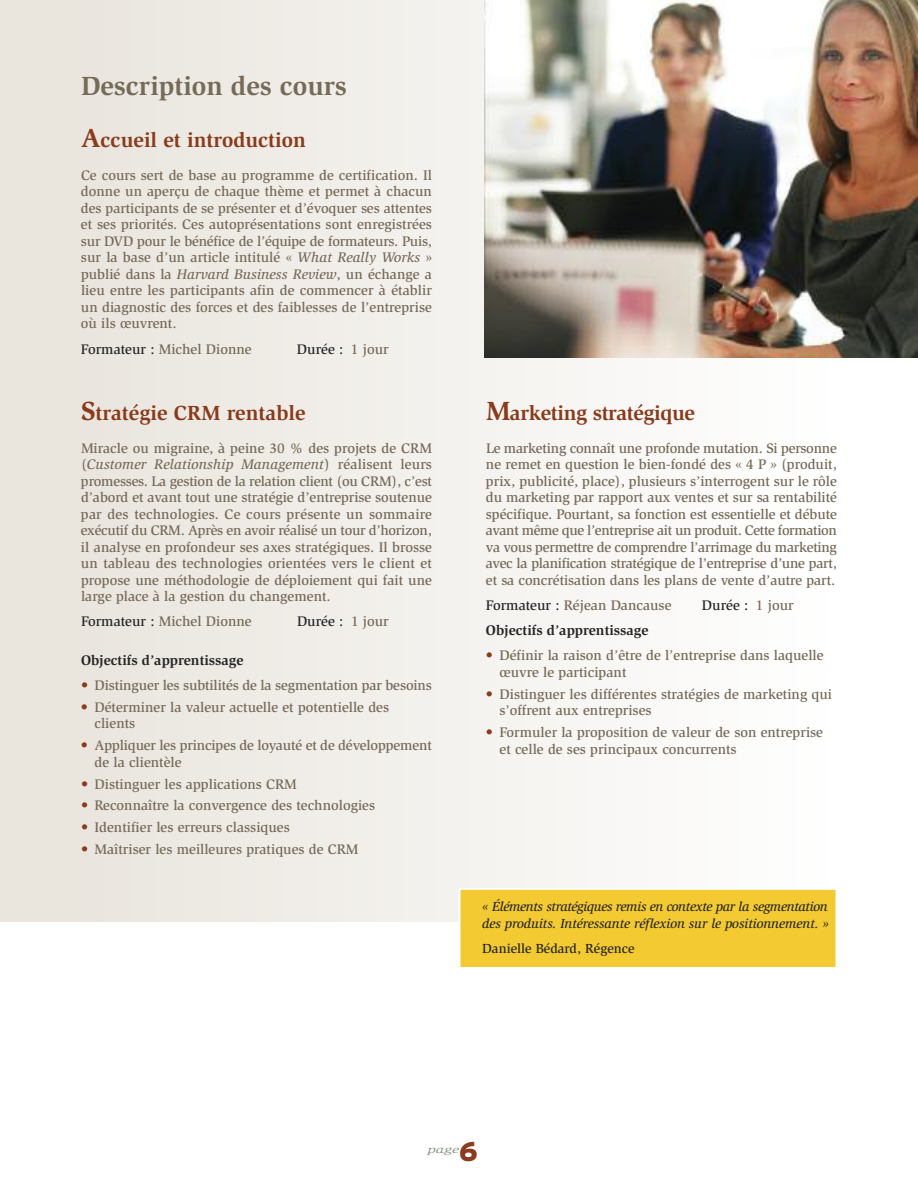
<style>
.page{position:relative;width:918px;height:1188px;background:#fff}
.page>*{position:absolute;margin:0;border:0;box-sizing:border-box;transform-origin:0 0}
.t1{font:700 27px "Slimbach";color:#766a59}
.t2{font:900 27px "Interstate";color:#893b1b}
.t3{font:700 21px "Slimbach";color:#893b1b}
.t4{font:700 21px "Slimbach";letter-spacing:-.02em;color:#893b1b}
.t5{font:500 14.25px/16.5px "Slimbach";color:#766a59}
.t6{font:700 14.25px "Slimbach";color:#272627}
.t7{font:500 14.25px "Slimbach";color:#272627}
.t8{font:italic 500 13.5px/16.5px "Slimbach";letter-spacing:-.025em;color:#272627}
.t9{font:500 13.5px "Slimbach";color:#272627}
.t10{font:italic 10.5px "Slimbach";color:#7a8e75;scale:1.5 1}
.s1{font-size:27px}
.s2{font-style:italic}
.s3{color:#272627}
.s4{color:#766a59}
.s5{color:#893b1b}
</style>
<div class="page">
<div style="left:0;top:0;width:81px;height:922px;background:#eae6de"></div>
<div style="left:81px;top:0;width:756px;height:922px;background:linear-gradient(to right,#eae6de,#fff)"></div>
<img style="left:485px;top:0;width:433px;height:358px">
<div style="left:460px;top:890px;width:376px;height:77px;background:#f3ca32"></div>
<div style="left:459px;top:888px;width:378px;height:81px;border:2px solid #fff"></div>
<hr style="left:458px;top:890px;width:2px;height:190px;background:#fff">
<h1 class="t1" style="left:81px;top:75px;width:267px">Description des cours</h1>
<h2 class="t3" style="left:81px;top:132px;width:227px"><span class="s1">A</span>ccueil et introduction</h2>
<p class="t5" style="left:81px;top:168px;width:353px;text-align:justify">Ce cours sert de base au programme de certification. Il donne un aperçu de chaque thème et permet à chacun des participants de se présenter et d’évoquer ses attentes et ses priorités. Ces autoprésentations sont enregistrées sur DVD pour le bénéfice de l’équipe de formateurs. Puis, sur la base d’un article intitulé « <span class="s2">What Really Works</span> » publié dans la <span class="s2">Harvard Business Review</span>, un échange a lieu entre les participants afin de commencer à établir un diagnostic des forces et des faiblesses de l’entreprise où ils œuvrent.</p>
<p class="t5" style="left:81px;top:342px;width:172px"><span class="s3">Formateur :</span> Michel Dionne</p>
<p class="t7" style="left:297px;top:343px;width:93px">Durée : <span class="s4">1 jour</span></p>
<h2 class="t3" style="left:81px;top:405px;width:226px"><span class="s1">S</span>tratégie CRM rentable</h2>
<p class="t5" style="left:81px;top:441px;width:353px;text-align:justify">Miracle ou migraine, à peine 30 % des projets de CRM (<span class="s2">Customer Relationship Management</span>) réalisent leurs promesses. La gestion de la relation client (ou CRM), c’est d’abord et avant tout une stratégie d’entreprise soutenue par des technologies. Ce cours présente un sommaire exécutif du CRM. Après en avoir réalisé un tour d’horizon, il analyse en profondeur ses axes stratégiques. Il brosse un tableau des technologies orientées vers le client et propose une méthodologie de déploiement qui fait une large place à la gestion du changement.</p>
<p class="t5" style="left:81px;top:614px;width:172px"><span class="s3">Formateur :</span> Michel Dionne</p>
<p class="t7" style="left:297px;top:616px;width:93px">Durée : <span class="s4">1 jour</span></p>
<p class="t6" style="left:81px;top:654px;width:164px">Objectifs d’apprentissage</p>
<p class="t5" style="left:81px;top:678px;width:353px"><span class="s5">•</span> Distinguer les subtilités de la segmentation par besoins</p>
<p class="t5" style="left:94px;top:700px;width:296px;text-indent:-14px"><span class="s5">•</span> Déterminer la valeur actuelle et potentielle des clients</p>
<p class="t5" style="left:95px;top:738px;width:339px;text-indent:-14px"><span class="s5">•</span> Appliquer les principes de loyauté et de développement de la clientèle</p>
<p class="t5" style="left:81px;top:777px;width:217px"><span class="s5">•</span> Distinguer les applications CRM</p>
<p class="t5" style="left:81px;top:798px;width:296px"><span class="s5">•</span> Reconnaître la convergence des technologies</p>
<p class="t5" style="left:81px;top:820px;width:210px"><span class="s5">•</span> Identifier les erreurs classiques</p>
<p class="t5" style="left:81px;top:842px;width:279px"><span class="s5">•</span> Maîtriser les meilleures pratiques de CRM</p>
<h2 class="t4" style="left:486px;top:404px;width:211px"><span class="s1">M</span>arketing stratégique</h2>
<p class="t5" style="left:486px;top:441px;width:353px;text-align:justify">Le marketing connaît une profonde mutation. Si personne ne remet en question le bien-fondé des « 4 P » (produit, prix, publicité, place), plusieurs s’interrogent sur le rôle du marketing par rapport aux ventes et sur sa rentabilité spécifique. Pourtant, sa fonction est essentielle et débute avant même que l’entreprise ait un produit. Cette formation va vous permettre de comprendre l’arrimage du marketing avec la planification stratégique de l’entreprise d’une part, et sa concrétisation dans les plans de vente d’autre part.</p>
<p class="t5" style="left:486px;top:598px;width:187px"><span class="s3">Formateur :</span> Réjean Dancause</p>
<p class="t7" style="left:702px;top:599px;width:93px">Durée : <span class="s4">1 jour</span></p>
<p class="t6" style="left:486px;top:625px;width:164px">Objectifs d’apprentissage</p>
<p class="t5" style="left:499px;top:648px;width:326px;text-indent:-13px"><span class="s5">•</span> Définir la raison d’être de l’entreprise dans laquelle œuvre le participant</p>
<p class="t5" style="left:499px;top:687px;width:334px;text-indent:-13px"><span class="s5">•</span> Distinguer les différentes stratégies de marketing qui s’offrent aux entreprises</p>
<p class="t5" style="left:499px;top:725px;width:325px;text-indent:-13px"><span class="s5">•</span> Formuler la proposition de valeur de son entreprise et celle de ses principaux concurrents</p>
<p class="t8" style="left:482px;top:899px;width:348px">« Éléments stratégiques remis en contexte par la segmentation des produits. Intéressante réflexion sur le positionnement. »</p>
<p class="t9" style="left:482px;top:943px;width:154px">Danielle Bédard, Régence</p>
<p class="t10" style="left:428px;top:1146px;width:22px">page</p>
<h1 class="t2" style="left:459px;top:1136px;width:20px">6</h1>
</div>
